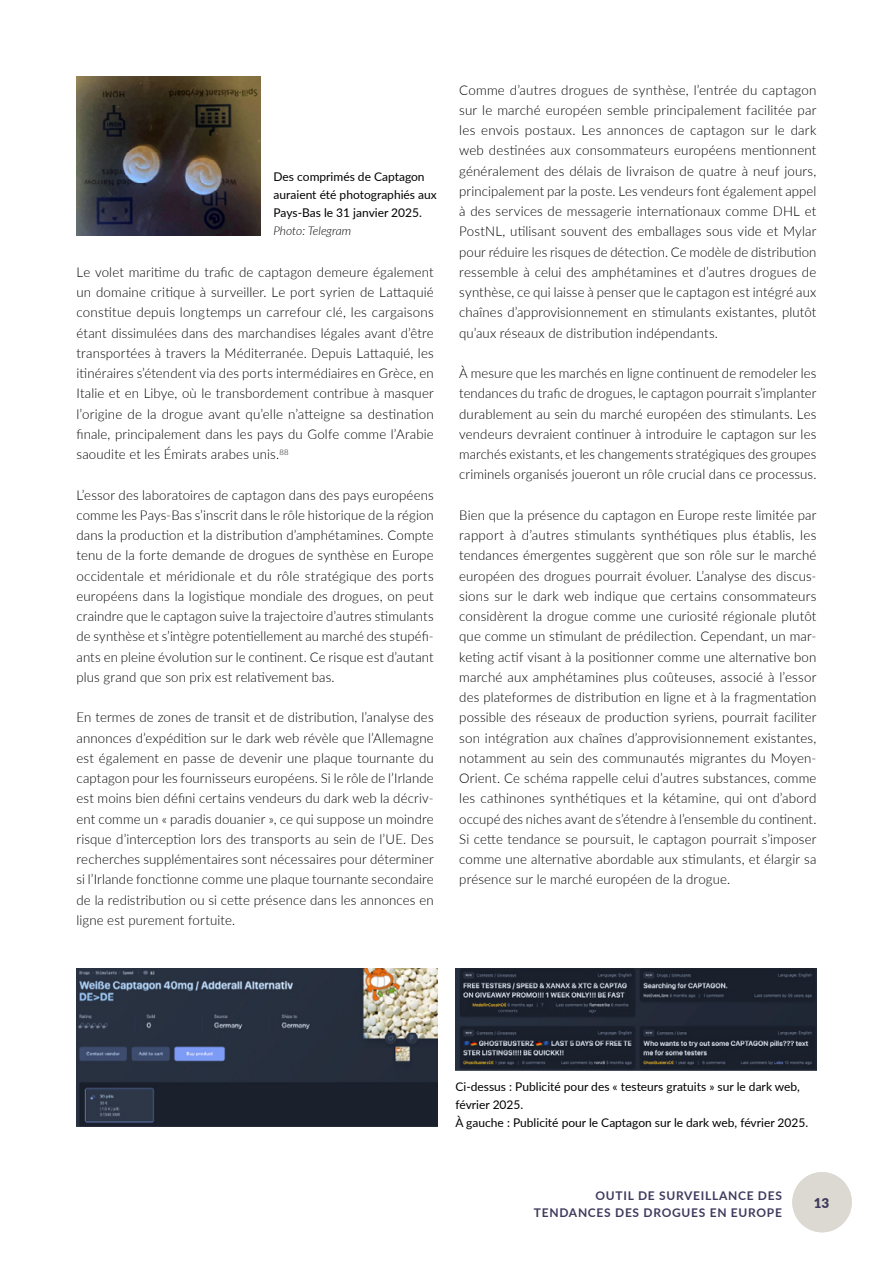
<style>
.page{position:relative;width:893px;height:1263px;background:#fff}
.page>*{position:absolute;margin:0;border:0;box-sizing:border-box;transform-origin:0 0}
.t1{font:300 13.5px/20.2px "Lato";letter-spacing:.01em;color:#000;text-align:justify}
.t2{font:900 13.5px "Lato";color:#403a5e}
.t3{font:12px/18px "Lato";color:#000}
.t4{font:700 12px/16.5px "Lato";letter-spacing:.06em;color:#403a5e;text-align:right}
.t5{font:italic 300 12px "Lato";color:#000}
</style>
<div class="page">
<svg style="left:792px;top:1172px;width:60px;height:60px"></svg>
<img style="left:77px;top:77px;width:184px;height:158px">
<img style="left:77px;top:968px;width:360px;height:159px">
<img style="left:455px;top:968px;width:361px;height:102px">
<p class="t3" style="left:274px;top:168px;width:165px">Des comprimés de Captagon auraient été photographiés aux<br>Pays-Bas le 31 janvier 2025.</p>
<p class="t5" style="left:274px;top:223px;width:79px">Photo: Telegram</p>
<p class="t1" style="left:77px;top:261px;width:359px">Le volet maritime du trafic de captagon demeure également un domaine critique à surveiller. Le port syrien de Lattaquié constitue depuis longtemps un carrefour clé, les cargaisons étant dissimulées dans des marchandises légales avant d’être transportées à travers la Méditerranée. Depuis Lattaquié, les itinéraires s’étendent via des ports intermédiaires en Grèce, en Italie et en Libye, où le transbordement contribue à masquer l’origine de la drogue avant qu’elle n’atteigne sa destination finale, principalement dans les pays du Golfe comme l’Arabie saoudite et les Émirats arabes unis.<sup>88</sup></p>
<p class="t1" style="left:77px;top:484px;width:359px">L’essor des laboratoires de captagon dans des pays européens comme les Pays-Bas s’inscrit dans le rôle historique de la région dans la production et la distribution d’amphétamines. Compte tenu de la forte demande de drogues de synthèse en Europe occidentale et méridionale et du rôle stratégique des ports européens dans la logistique mondiale des drogues, on peut craindre que le captagon suive la trajectoire d’autres stimulants de synthèse et s’intègre potentiellement au marché des stupéfi&shy;ants en pleine évolution sur le continent. Ce risque est d’autant plus grand que son prix est relativement bas.</p>
<p class="t1" style="left:77px;top:707px;width:359px">En termes de zones de transit et de distribution, l’analyse des annonces d’expédition sur le dark web révèle que l’Allemagne est également en passe de devenir une plaque tournante du captagon pour les fournisseurs européens. Si le rôle de l’Irlande est moins bien défini certains vendeurs du dark web la décriv&shy;ent comme un « paradis douanier », ce qui suppose un moindre risque d’interception lors des transports au sein de l’UE. Des recherches supplémentaires sont nécessaires pour déterminer si l’Irlande fonctionne comme une plaque tournante secondaire de la redistribution ou si cette présence dans les annonces en ligne est purement fortuite.</p>
<p class="t1" style="left:459px;top:79px;width:359px">Comme d’autres drogues de synthèse, l’entrée du captagon sur le marché européen semble principalement facilitée par les envois postaux. Les annonces de captagon sur le dark web destinées aux consommateurs européens mentionnent généralement des délais de livraison de quatre à neuf jours, principalement par la poste. Les vendeurs font également appel à des services de messagerie internationaux comme DHL et PostNL, utilisant souvent des emballages sous vide et Mylar pour réduire les risques de détection. Ce modèle de distribution ressemble à celui des amphétamines et d’autres drogues de synthèse, ce qui laisse à penser que le captagon est intégré aux chaînes d’approvisionnement en stimulants existantes, plutôt qu’aux réseaux de distribution indépendants.</p>
<p class="t1" style="left:459px;top:363px;width:359px">À mesure que les marchés en ligne continuent de remodeler les tendances du trafic de drogues, le captagon pourrait s’implanter durablement au sein du marché européen des stimulants. Les vendeurs devraient continuer à introduire le captagon sur les marchés existants, et les changements stratégiques des groupes criminels organisés joueront un rôle crucial dans ce processus.</p>
<p class="t1" style="left:459px;top:504px;width:359px">Bien que la présence du captagon en Europe reste limitée par rapport à d’autres stimulants synthétiques plus établis, les tendances émergentes suggèrent que son rôle sur le marché européen des drogues pourrait évoluer. L’analyse des discus&shy;sions sur le dark web indique que certains consommateurs considèrent la drogue comme une curiosité régionale plutôt que comme un stimulant de prédilection. Cependant, un mar&shy;keting actif visant à la positionner comme une alternative bon marché aux amphétamines plus coûteuses, associé à l’essor des plateformes de distribution en ligne et à la fragmentation possible des réseaux de production syriens, pourrait faciliter son intégration aux chaînes d’approvisionnement existantes, notamment au sein des communautés migrantes du Moyen-Orient. Ce schéma rappelle celui d’autres substances, comme les cathinones synthétiques et la kétamine, qui ont d’abord occupé des niches avant de s’étendre à l’ensemble du continent.<br>Si cette tendance se poursuit, le captagon pourrait s’imposer comme une alternative abordable aux stimulants, et élargir sa présence sur le marché européen de la drogue.</p>
<p class="t3" style="left:455px;top:1077px;width:354px">Ci-dessus : Publicité pour des « testeurs gratuits » sur le dark web, février 2025.<br>À gauche : Publicité pour le Captagon sur le dark web, février 2025.</p>
<p class="t4" style="left:534px;top:1187px;width:250px">OUTIL DE SURVEILLANCE DES<br>TENDANCES DES DROGUES EN EUROPE</p>
<p class="t2" style="left:814px;top:1192px;width:17px">13</p>
</div>
